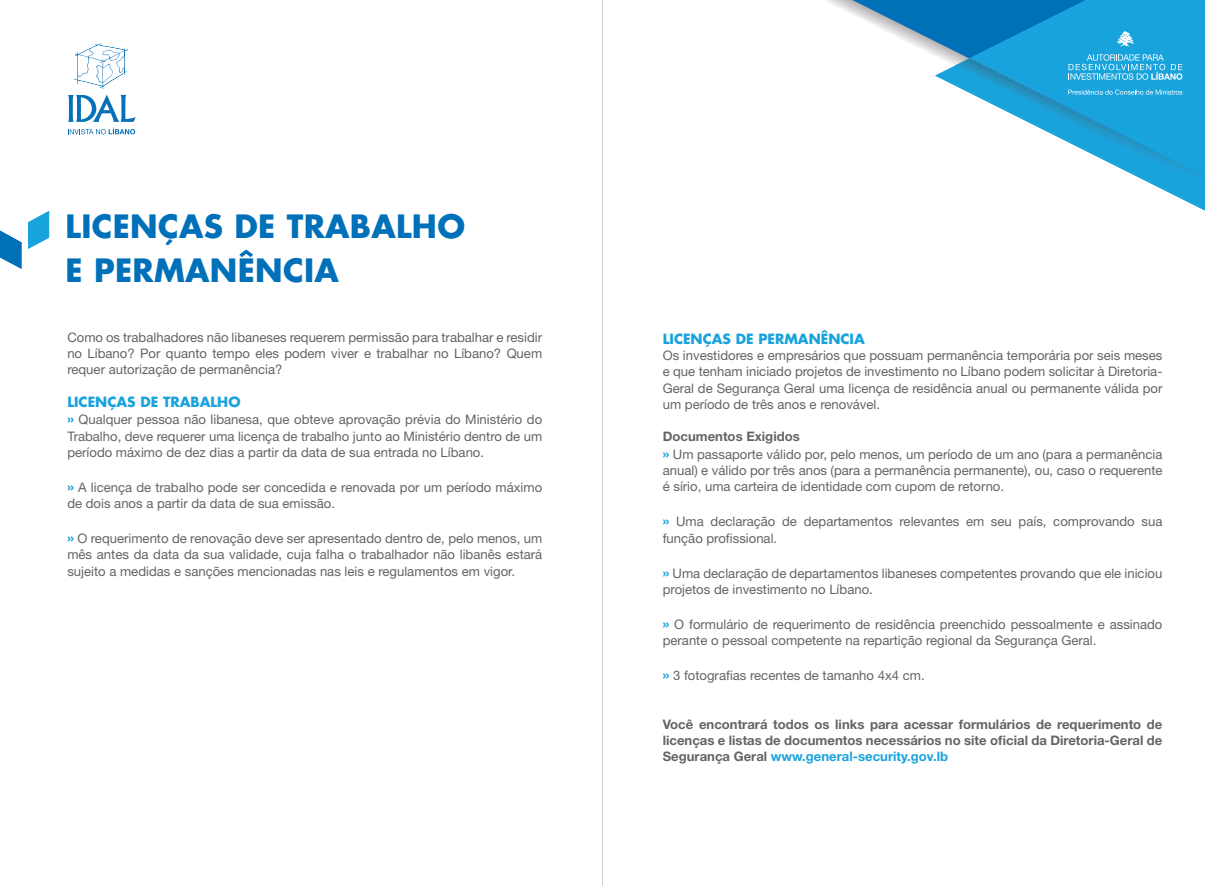
<style>
.page{position:relative;width:1205px;height:886px;background:#fff}
.page>*{position:absolute;margin:0;border:0;box-sizing:border-box;transform-origin:0 0}
.t1{font:700 31.25px/43.8px "Futura Std";letter-spacing:.01em;color:#0070b9}
.t2{font:700 13.75px "Futura Std";color:#19a3dd}
.t3{font:13.12px/16.2px "Helvetica Neue LT Std";color:#636466}
.t4{font:700 13.12px/16.2px "Helvetica Neue LT Std";color:#636466;text-align:justify}
.s1{font-weight:700;font-size:15px;color:#19a3dd}
.s2{font-weight:700}
.s3{color:#19a3dd}
</style>
<div class="page">
<svg style="left:28px;top:211px;width:21px;height:38px"></svg>
<svg style="left:0;top:231px;width:21px;height:38px"></svg>
<svg style="left:1142px;top:179px;width:63px;height:32px"></svg>
<img style="left:1136px;top:176px;width:69px;height:3px">
<hr style="left:602px;top:0;width:1px;height:886px;background:#d1d3d4">
<svg style="left:68px;top:95px;width:68px;height:27px"></svg>
<svg style="left:74px;top:43px;width:54px;height:46px"></svg>
<svg style="left:68px;top:128px;width:67px;height:6px"></svg>
<svg style="left:852px;top:0;width:353px;height:176px"></svg>
<h1 class="t1" style="left:66px;top:204px;width:401px">LICENÇAS DE TRABALHO<br>E PERMANÊNCIA</h1>
<p class="t3" style="left:67px;top:329px;width:476px;text-align:justify">Como os trabalhadores não libaneses requerem permissão para trabalhar e residir no Líbano? Por quanto tempo eles podem viver e trabalhar no Líbano? Quem requer autorização de permanência?</p>
<p class="t2" style="left:67px;top:393px;width:175px">LICENÇAS DE TRABALHO</p>
<p class="t3" style="left:67px;top:411px;width:476px;text-align:justify"><span class="s1">»</span> Qualquer pessoa não libanesa, que obteve aprovação prévia do Ministério do Trabalho, deve requerer uma licença de trabalho junto ao Ministério dentro de um período máximo de dez dias a partir da data de sua entrada no Líbano.</p>
<p class="t3" style="left:67px;top:479px;width:476px"><span class="s1">»</span> A licença de trabalho pode ser concedida e renovada por um período máximo de dois anos a partir da data de sua emissão.</p>
<p class="t3" style="left:67px;top:530px;width:476px;text-align:justify"><span class="s1">»</span> O requerimento de renovação deve ser apresentado dentro de, pelo menos, um mês antes da data da sua validade, cuja falha o trabalhador não libanês estará sujeito a medidas e sanções mencionadas nas leis e regulamentos em vigor.</p>
<p class="t2" style="left:663px;top:329px;width:203px">LICENÇAS DE PERMANÊNCIA</p>
<p class="t3" style="left:663px;top:347px;width:501px;text-align:justify">Os investidores e empresários que possuam permanência temporária por seis meses e que tenham iniciado projetos de investimento no Líbano podem solicitar à Diretoria-Geral de Segurança Geral uma licença de residência anual ou permanente válida por um período de três anos e renovável.</p>
<p class="t3" style="left:663px;top:428px;width:501px;line-height:17.5px"><span class="s2">Documentos Exigidos<br></span><span class="s1">»</span> Um passaporte válido por, pelo menos, um período de um ano (para a permanência</p>
<p class="t3" style="left:663px;top:462px;width:501px">anual) e válido por três anos (para a permanência permanente), ou, caso o requerente é sírio, uma carteira de identidade com cupom de retorno.</p>
<p class="t3" style="left:663px;top:513px;width:501px"><span class="s1">»</span> Uma declaração de departamentos relevantes em seu país, comprovando sua função profissional.</p>
<p class="t3" style="left:663px;top:565px;width:501px"><span class="s1">»</span> Uma declaração de departamentos libaneses competentes provando que ele iniciou projetos de investimento no Líbano.</p>
<p class="t3" style="left:663px;top:616px;width:501px"><span class="s1">»</span> O formulário de requerimento de residência preenchido pessoalmente e assinado perante o pessoal competente na repartição regional da Segurança Geral.</p>
<p class="t3" style="left:663px;top:667px;width:263px"><span class="s1">»</span> 3 fotografias recentes de tamanho 4x4 cm.</p>
<p class="t4" style="left:663px;top:716px;width:501px">Você encontrará todos os links para acessar formulários de requerimento de licenças e listas de documentos necessários no site oficial da Diretoria-Geral de Segurança Geral <span class="s3">www.general-security.gov.lb</span></p>
</div>
